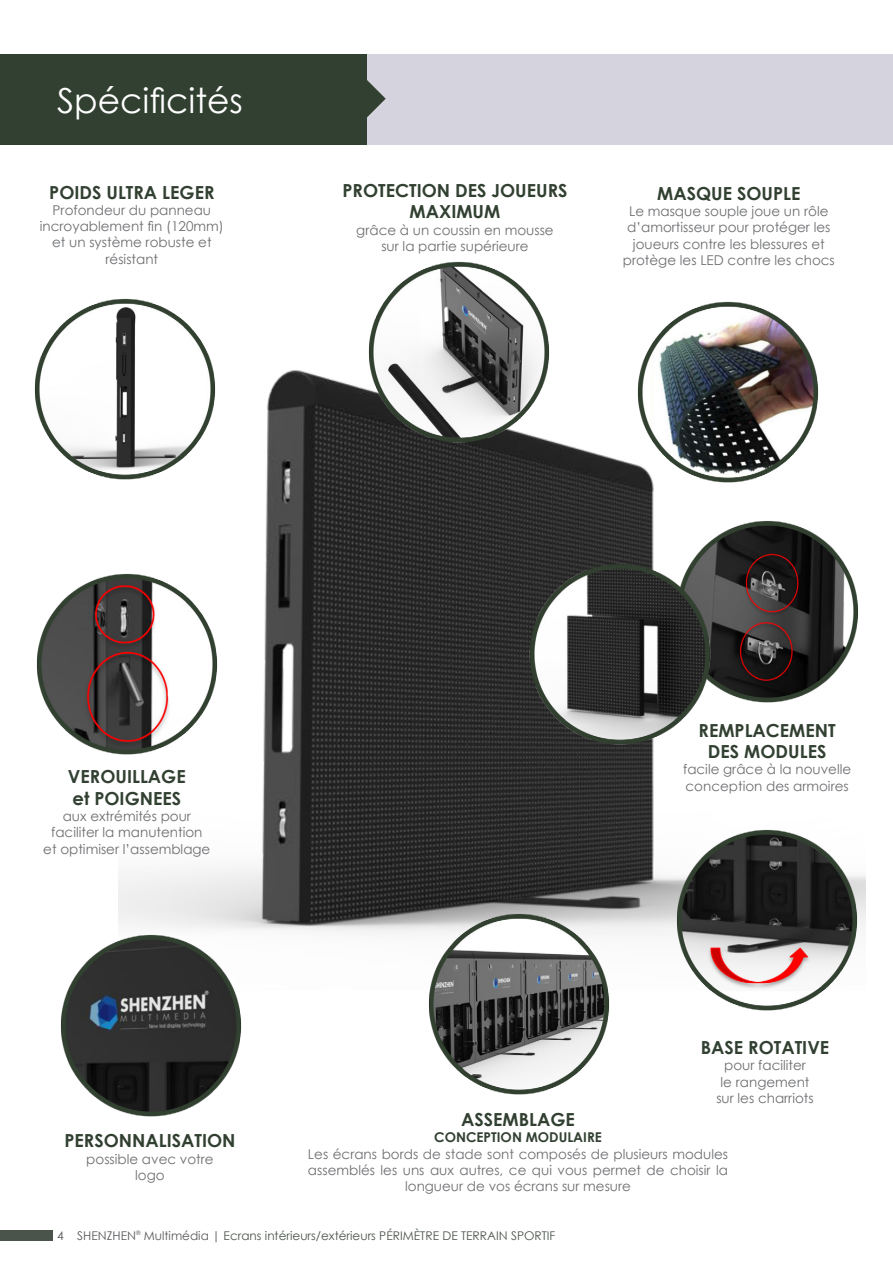
<style>
.page{position:relative;width:893px;height:1263px;background:#fff}
.page>*{position:absolute;margin:0;border:0;box-sizing:border-box;transform-origin:0 0}
.t1{font:34.5px "Century Gothic";color:#fff}
.t2{font:700 18px/21.6px "Century Gothic";color:#314031;text-align:center}
.t3{font:13.5px/16.2px "Century Gothic";color:#6d6e71;text-align:center}
.t4{font:700 13.5px "Century Gothic";color:#314031}
.t5{font:12px "Century Gothic";color:#4b544b}
.s1{color:#58595b}
</style>
<div class="page">
<div style="left:0;top:1231px;width:53px;height:10px;background:#4b544b"></div>
<img style="left:118px;top:370px;width:747px;height:564px">
<div style="left:367px;top:54px;width:526px;height:91px;background:#d5d3de"></div>
<div style="left:0;top:54px;width:367px;height:91px;background:#314031"></div>
<svg style="left:367px;top:80px;width:19px;height:38px"></svg>
<img style="left:423px;top:909px;width:192px;height:186px">
<img style="left:671px;top:824px;width:191px;height:187px">
<img style="left:363px;top:261px;width:191px;height:186px">
<img style="left:60px;top:930px;width:186px;height:187px">
<img style="left:34px;top:298px;width:187px;height:186px">
<img style="left:672px;top:516px;width:191px;height:191px">
<img style="left:36px;top:568px;width:187px;height:191px">
<img style="left:632px;top:301px;width:192px;height:187px">
<img style="left:524px;top:558px;width:191px;height:191px">
<h1 class="t1" style="left:57px;top:77px;width:187px">Spécificités</h1>
<h2 class="t2" style="left:49px;top:181px;width:167px">POIDS ULTRA LEGER</h2>
<p class="t3" style="left:40px;top:202px;width:185px">Profondeur du panneau incroyablement fin (120mm) et un système robuste et résistant</p>
<h2 class="t2" style="left:342px;top:179px;width:227px">PROTECTION DES JOUEURS<br>MAXIMUM</h2>
<p class="t3" style="left:356px;top:221px;width:199px">grâce à un coussin en mousse sur la partie supérieure</p>
<h2 class="t2" style="left:657px;top:182px;width:145px">MASQUE SOUPLE</h2>
<p class="t3" style="left:623px;top:203px;width:213px">Le masque souple joue un rôle d’amortisseur pour protéger les joueurs contre les blessures et protège les LED contre les chocs</p>
<h2 class="t2" style="left:68px;top:765px;width:119px;text-align:left">VEROUILLAGE et POIGNEES</h2>
<p class="t3" style="left:43px;top:808px;width:169px">aux extrémités pour faciliter la manutention et optimiser l’assemblage</p>
<h2 class="t2" style="left:65px;top:1129px;width:173px">PERSONNALISATION</h2>
<p class="t3" style="left:86px;top:1150px;width:129px">possible avec votre logo</p>
<h2 class="t2" style="left:699px;top:718px;width:139px">REMPLACEMENT<br>DES MODULES</h2>
<p class="t3" style="left:683px;top:761px;width:170px;text-align:left">facile grâce à la nouvelle conception des armoires</p>
<h2 class="t2" style="left:701px;top:1036px;width:130px">BASE ROTATIVE</h2>
<p class="t3" style="left:716px;top:1057px;width:99px">pour faciliter<br>le rangement sur les charriots</p>
<h2 class="t2" style="left:461px;top:1108px;width:115px">ASSEMBLAGE</h2>
<p class="t4" style="left:434px;top:1127px;width:169px">CONCEPTION MODULAIRE</p>
<p class="t3" style="left:308px;top:1145px;width:422px">Les écrans bords de stade sont composés de plusieurs modules assemblés les uns aux autres, ce qui vous permet de choisir la longueur de vos écrans sur mesure</p>
<p class="t5" style="left:57px;top:1227px;width:500px"><span class="s1">4 SHENZHEN</span><sup>®</sup> <span class="s1">Multimédia |</span> Ecrans intérieurs/extérieurs PÉRIMÈTRE DE TERRAIN SPORTIF</p>
</div>
